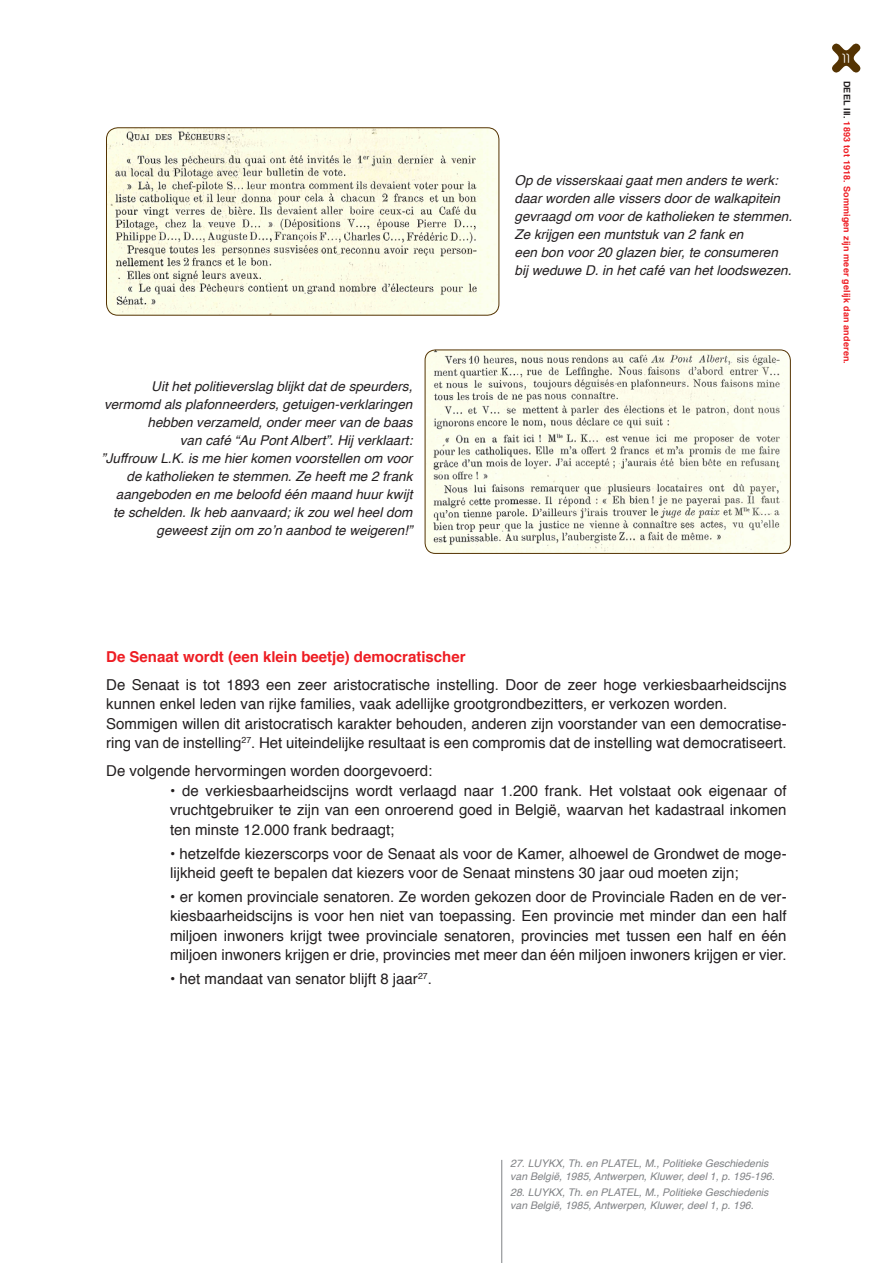
<style>
.page{position:relative;width:893px;height:1263px;background:#fff}
.page>*{position:absolute;margin:0;border:0;box-sizing:border-box;transform-origin:0 0}
.t1{font:15px/19.5px "Helvetica";color:#231f20}
.t2{font:700 15px "Helvetica";color:#ee1d23}
.t3{font:italic 13.5px/18px "Helvetica";color:#231f20;text-align:right}
.t4{font:12px "Abeatby Kai";color:#fff}
.t5{font:italic 10.5px/12.6px "Helvetica";color:#808285}
.t6{font:700 9px "Helvetica";letter-spacing:.02em;color:#ee1d23}
.s1{color:#231f20}
</style>
<div class="page">
<svg style="left:832px;top:43px;width:29px;height:30px"></svg>
<img style="left:106px;top:128px;width:393px;height:187px">
<div style="left:106px;top:128px;width:393px;height:187px;border:1px solid #543302;border-radius:11px"></div>
<img style="left:425px;top:350px;width:365px;height:203px">
<div style="left:425px;top:350px;width:365px;height:204px;border:1px solid #543302;border-radius:10px"></div>
<hr style="left:501px;top:1160px;width:1px;height:103px;background:#808285">
<p class="t3" style="left:151px;top:377px;width:263px">Uit het politieverslag blijkt dat de speurders,</p>
<p class="t3" style="left:104px;top:395px;width:310px">vermomd als plafonneerders, getuigen-verklaringen hebben verzameld, onder meer van de baas</p>
<p class="t3" style="left:180px;top:431px;width:234px">van café “Au Pont Albert”. Hij verklaart:</p>
<p class="t3" style="left:101px;top:449px;width:313px">”Juffrouw L.K. is me hier komen voorstellen om voor de katholieken te stemmen. Ze heeft me 2 frank aangeboden en me beloofd één maand huur kwijt<br>te schelden. Ik heb aanvaard; ik zou wel heel dom geweest zijn om zo’n aanbod te weigeren!”</p>
<p class="t3" style="left:514px;top:172px;width:265px">Op de visserskaai gaat men anders te werk:</p>
<p class="t3" style="left:514px;top:190px;width:267px">daar worden alle vissers door de walkapitein</p>
<p class="t3" style="left:514px;top:208px;width:279px">gevraagd om voor de katholieken te stemmen.</p>
<p class="t3" style="left:514px;top:226px;width:230px">Ze krijgen een muntstuk van 2 fank en</p>
<p class="t3" style="left:514px;top:244px;width:265px">een bon voor 20 glazen bier, te consumeren</p>
<p class="t3" style="left:514px;top:262px;width:278px">bij weduwe D. in het café van het loodswezen.</p>
<p class="t2" style="left:106px;top:644px;width:361px">De Senaat wordt (een klein beetje) democratischer</p>
<p class="t1" style="left:106px;top:675px;width:682px">De Senaat is tot 1893 een zeer aristocratische instelling. Door de zeer hoge verkiesbaarheidscijns kunnen enkel leden van rijke families, vaak adellijke grootgrondbezitters, er verkozen worden.</p>
<p class="t1" style="left:106px;top:714px;width:682px">Sommigen willen dit aristocratisch karakter behouden, anderen zijn voorstander van een democratise&shy;ring van de instelling<sup>27</sup>. Het uiteindelijke resultaat is een compromis dat de instelling wat democratiseert.</p>
<p class="t1" style="left:106px;top:762px;width:327px">De volgende hervormingen worden doorgevoerd:</p>
<p class="t1" style="left:170px;top:781px;width:618px;text-align:justify">• de verkiesbaarheidscijns wordt verlaagd naar 1.200 frank. Het volstaat ook eigenaar of vruchtgebruiker te zijn van een onroerend goed in België, waarvan het kadastraal inkomen ten minste 12.000 frank bedraagt;</p>
<p class="t1" style="left:170px;top:844px;width:618px">• hetzelfde kiezerscorps voor de Senaat als voor de Kamer, alhoewel de Grondwet de moge&shy;lijkheid geeft te bepalen dat kiezers voor de Senaat minstens 30 jaar oud moeten zijn;</p>
<p class="t1" style="left:170px;top:887px;width:618px;text-align:justify">• er komen provinciale senatoren. Ze worden gekozen door de Provinciale Raden en de ver&shy;kiesbaarheidscijns is voor hen niet van toepassing. Een provincie met minder dan een half miljoen inwoners krijgt twee provinciale senatoren, provincies met tussen een half en één miljoen inwoners krijgen er drie, provincies met meer dan één miljoen inwoners krijgen er vier.</p>
<p class="t1" style="left:170px;top:970px;width:263px">• het mandaat van senator blijft 8 jaar<sup>27</sup>.</p>
<p class="t4" style="left:842px;top:53px;width:9px">11</p>
<p class="t6" style="left:854px;top:81px;width:285px;rotate:90deg"><span class="s1">DEEL III.</span> 1893 tot 1918. Sommigen zijn meer gelijk dan anderen.</p>
<p class="t5" style="left:510px;top:1157px;width:266px">27. LUYKX, Th. en PLATEL, M., Politieke Geschiedenis van België, 1985, Antwerpen, Kluwer, deel 1, p. 195-196.</p>
<p class="t5" style="left:510px;top:1186px;width:260px">28. LUYKX, Th. en PLATEL, M., Politieke Geschiedenis van België, 1985, Antwerpen, Kluwer, deel 1, p. 196.</p>
</div>
